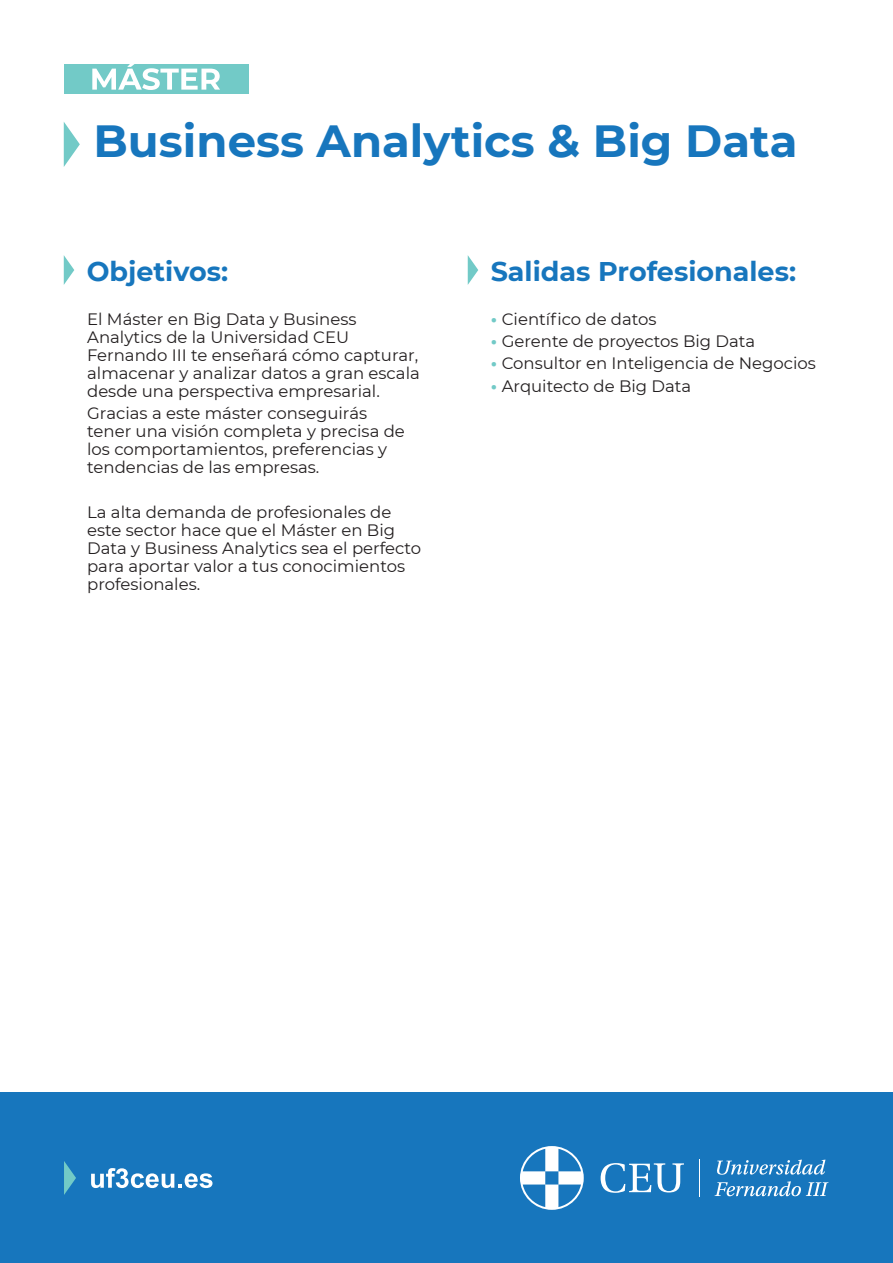
<style>
.page{position:relative;width:893px;height:1263px;background:#fff}
.page>*{position:absolute;margin:0;border:0;box-sizing:border-box;transform-origin:0 0}
.t1{font:700 45px "Montserrat";color:#1776bd}
.t2{font:700 27px "Montserrat";color:#1776bd}
.t3{font:16.5px/18px "Montserrat";color:#231f20}
.s1{font-weight:900;color:#72cac7}
</style>
<div class="page">
<div style="left:64px;top:64px;width:184px;height:30px;background:#72cac7"></div>
<svg style="left:92px;top:64px;width:128px;height:26px"></svg>
<svg style="left:64px;top:122px;width:16px;height:45px"></svg>
<svg style="left:64px;top:255px;width:10px;height:30px"></svg>
<div style="left:0;top:1093px;width:893px;height:170px;background:#1776bd"></div>
<svg style="left:91px;top:1168px;width:121px;height:20px"></svg>
<svg style="left:64px;top:1161px;width:12px;height:34px"></svg>
<svg style="left:717px;top:1159px;width:108px;height:16px"></svg>
<svg style="left:715px;top:1181px;width:113px;height:15px"></svg>
<svg style="left:601px;top:1163px;width:83px;height:30px"></svg>
<svg style="left:520px;top:1146px;width:64px;height:64px"></svg>
<hr style="left:699px;top:1159px;width:1px;height:38px;background:#fff">
<svg style="left:468px;top:255px;width:10px;height:30px"></svg>
<h1 class="t1" style="left:94px;top:109px;width:705px">Business Analytics &amp; Big Data</h1>
<h2 class="t2" style="left:87px;top:252px;width:143px">Objetivos:</h2>
<h2 class="t2" style="left:491px;top:252px;width:307px">Salidas Profesionales:</h2>
<p class="t3" style="left:87px;top:309px;width:334px">El Máster en Big Data y Business Analytics de la Universidad CEU Fernando III te enseñará cómo capturar, almacenar y analizar datos a gran escala desde una perspectiva empresarial.</p>
<p class="t3" style="left:87px;top:403px;width:319px">Gracias a este máster conseguirás tener una visión completa y precisa de los comportamientos, preferencias y tendencias de las empresas.</p>
<p class="t3" style="left:87px;top:502px;width:336px">La alta demanda de profesionales de este sector hace que el Máster en Big Data y Business Analytics sea el perfecto para aportar valor a tus conocimientos profesionales.</p>
<p class="t3" style="left:491px;top:307px;width:326px;line-height:22.2px"><span class="s1">·</span> Científico de datos<br><span class="s1">·</span> Gerente de proyectos Big Data<br><span class="s1">·</span> Consultor en Inteligencia de Negocios <span class="s1">·</span> Arquitecto de Big Data</p>
</div>
